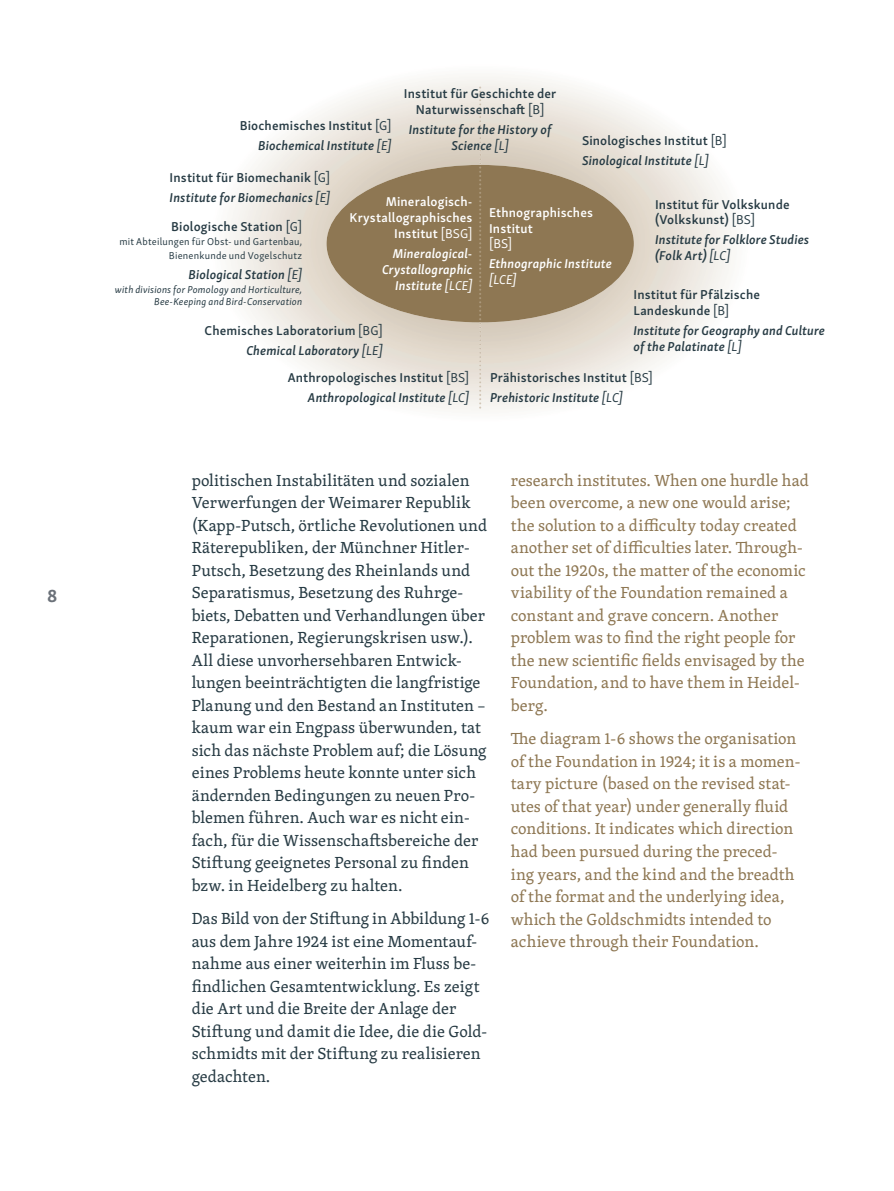
<style>
.page{position:relative;width:894px;height:1191px;background:#fff}
.page>*{position:absolute;margin:0;border:0;box-sizing:border-box;transform-origin:0 0}
.t1{font:700 18px "Skolar Sans Latn";color:#6b7179}
.t2{font:16.5px/22.5px "Skolar Latin";letter-spacing:.005em;color:#273b44}
.t3{font:16.5px/22.5px "Skolar Latin";color:#8e7753}
.t4{font:600 13.2px/20px "Skolar Sans Latn";letter-spacing:.01em;color:#273b44}
.t5{font:italic 600 13.2px/15.9px "Skolar Sans Latn";letter-spacing:.01em;color:#273b44}
.t6{font:600 13.2px/15.9px "Skolar Sans Latn";letter-spacing:.01em;color:#fff;text-align:right}
.t7{font:italic 600 13.2px/15.9px "Skolar Sans Latn";letter-spacing:.01em;color:#fff;text-align:right}
.t8{font:italic 13.2px "Skolar Sans Latn";color:#fff}
.t9{font:13.2px "Skolar Sans Latn";color:#fff}
.t10{font:italic 10.2px/12.3px "Skolar Sans Latn";letter-spacing:.02em;color:#273b44;text-align:right}
.t11{font:10.2px/13.8px "Skolar Sans Latn";letter-spacing:.02em;color:#273b44;text-align:right}
.s1{font-weight:400}
.s2{font-style:italic}
.s3{font-weight:400;font-style:italic}
.s4{font-style:normal}
.s5{font-weight:400;font-style:normal}
</style>
<div class="page">
<img style="left:229px;top:76px;width:503px;height:335px">
<div style="left:326px;top:165px;width:307px;height:157px;background:#8e7753;border-radius:50%"></div>
<img style="left:479px;top:87px;width:2px;height:322px">
<p class="t1" style="left:47px;top:581px;width:12px">8</p>
<p class="t4" style="left:239px;top:114px;width:153px;text-align:right">Biochemisches Institut <span class="s1">[G]<br></span><span class="s2">Biochemical Institute</span> <span class="s3">[E]</span></p>
<p class="t4" style="left:404px;top:84px;width:154px;line-height:15.9px;text-align:center">Institut für Geschichte der<br>Naturwissenschaft <span class="s1">[B]</span></p>
<p class="t5" style="left:408px;top:120px;width:144px;text-align:center">Institute for the History of<br>Science <span class="s1">[L]</span></p>
<p class="t4" style="left:582px;top:129px;width:146px">Sinologisches Institut <span class="s1">[B]<br></span><span class="s2">Sinological Institute</span> <span class="s3">[L]</span></p>
<p class="t5" style="left:170px;top:167px;width:162px;line-height:20px"><span class="s4">Institut für Biomechanik</span> <span class="s5">[G]<br></span>Institute for Biomechanics <span class="s1">[E]</span></p>
<p class="t4" style="left:171px;top:216px;width:133px">Biologische Station <span class="s1">[G]</span></p>
<p class="t11" style="left:119px;top:234px;width:184px">mit Abteilungen für Obst- und Gartenbau,<br>Bienenkunde und Vogelschutz</p>
<p class="t5" style="left:188px;top:266px;width:115px">Biological Station <span class="s1">[E]</span></p>
<p class="t10" style="left:115px;top:282px;width:189px">with divisions for Pomology and Horticulture,<br>Bee-Keeping and Bird-Conservation</p>
<p class="t6" style="left:349px;top:193px;width:124px">Mineralogisch-<br>Krystallographisches<br>Institut <span class="s1">[BSG]</span></p>
<p class="t7" style="left:382px;top:245px;width:92px">Mineralogical-<br>Crystallographic<br>Institute <span class="s1">[LCE]</span></p>
<p class="t4" style="left:204px;top:319px;width:180px;text-align:right">Chemisches Laboratorium <span class="s1">[BG]<br></span><span class="s2">Chemical Laboratory</span> <span class="s3">[LE]</span></p>
<p class="t4" style="left:288px;top:367px;width:183px;text-align:right">Anthropologisches Institut <span class="s1">[BS]<br></span><span class="s2">Anthropological Institute</span> <span class="s3">[LC]</span></p>
<p class="t6" style="left:489px;top:203px;width:105px;text-align:left">Ethnographisches<br>Institut</p>
<p class="t9" style="left:489px;top:234px;width:25px">[BS]</p>
<p class="t7" style="left:489px;top:255px;width:124px">Ethnographic Institute</p>
<p class="t8" style="left:489px;top:270px;width:29px">[LCE]</p>
<p class="t4" style="left:655px;top:195px;width:136px;line-height:15.9px">Institut für Volkskunde (Volkskunst) <span class="s1">[BS]</span></p>
<p class="t5" style="left:655px;top:231px;width:156px">Institute for Folklore Studies (Folk Art) <span class="s1">[LC]</span></p>
<p class="t4" style="left:633px;top:285px;width:128px;line-height:15.9px">Institut für Pfälzische<br>Landeskunde <span class="s1">[B]</span></p>
<p class="t5" style="left:633px;top:321px;width:193px">Institute for Geography and Culture of the Palatinate <span class="s1">[L]</span></p>
<p class="t4" style="left:490px;top:367px;width:164px">Prähistorisches Institut <span class="s1">[BS]<br></span><span class="s2">Prehistoric Institute</span> <span class="s3">[LC]</span></p>
<p class="t2" style="left:192px;top:468px;width:297px">politischen Instabilitäten und sozialen Verwerfungen der Weimarer Republik (Kapp-Putsch, örtliche Revolutionen und Räterepubliken, der Münchner Hitler-Putsch, Besetzung des Rheinlands und Separatismus, Besetzung des Ruhrge&shy;biets, Debatten und Verhandlungen über Reparationen, Regierungskrisen usw.).<br>All diese unvorhersehbaren Entwick&shy;lungen beeinträchtigten die langfristige Planung und den Bestand an Instituten – kaum war ein Engpass überwunden, tat sich das nächste Problem auf; die Lösung eines Problems heute konnte unter sich ändernden Bedingungen zu neuen Pro&shy;blemen führen. Auch war es nicht ein&shy;fach, für die Wissenschaftsbereiche der Stiftung geeignetes Personal zu finden bzw. in Heidelberg zu halten.</p>
<p class="t2" style="left:192px;top:907px;width:299px">Das Bild von der Stiftung in Abbildung 1-6 aus dem Jahre 1924 ist eine Momentauf&shy;nahme aus einer weiterhin im Fluss be&shy;findlichen Gesamtentwicklung. Es zeigt die Art und die Breite der Anlage der Stiftung und damit die Idee, die die Gold&shy;schmidts mit der Stiftung zu realisieren gedachten.</p>
<p class="t3" style="left:510px;top:468px;width:299px">research institutes. When one hurdle had been overcome, a new one would arise; the solution to a difficulty today created another set of difficulties later. Through&shy;out the 1920s, the matter of the economic viability of the Foundation remained a constant and grave concern. Another problem was to find the right people for the new scientific fields envisaged by the Foundation, and to have them in Heidel&shy;berg.</p>
<p class="t3" style="left:510px;top:727px;width:291px">The diagram 1-6 shows the organisation of the Foundation in 1924; it is a momen&shy;tary picture (based on the revised stat&shy;utes of that year) under generally fluid conditions. It indicates which direction had been pursued during the preced&shy;ing years, and the kind and the breadth of the format and the underlying idea, which the Goldschmidts intended to achieve through their Foundation.</p>
</div>
